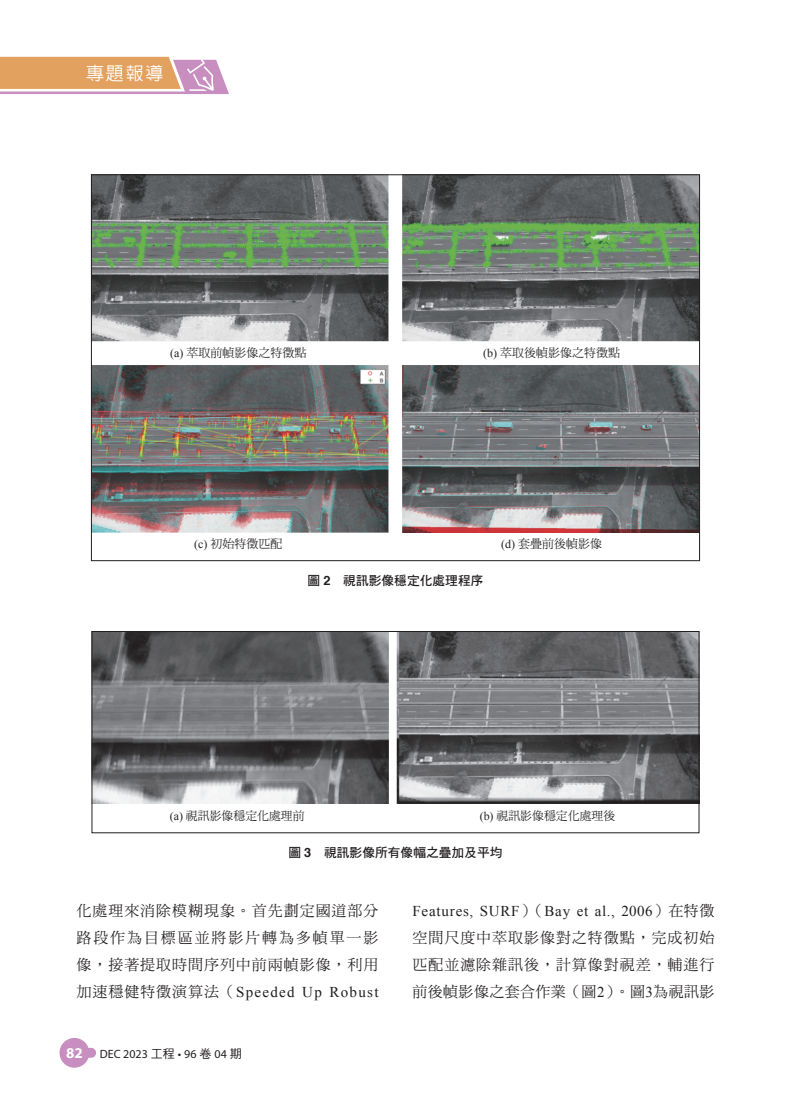
<style>
.page{position:relative;width:808px;height:1106px;background:#fff}
.page>*{position:absolute;margin:0;border:0;box-sizing:border-box;transform-origin:0 0}
.t1{font:500 18px "AR Hei B5";color:#fff}
.t2{font:15px/27px "DF Ming Std W5";letter-spacing:.065em;color:#231f20;text-align:justify}
.t3{font:15px "Times New Roman";letter-spacing:.055em;color:#231f20}
.t4{font:15px "Times New Roman";letter-spacing:.09em;color:#231f20}
.t5{font:12.75px "DF Hei Std W7";color:#231f20}
.t6{font:12px "DF Ming Std W5";color:#231f20}
.t7{font:12px "Myriad Pro";color:#231f20}
.t8{font:11.85px "DF Ming Std W5";color:#231f20}
.s1{font-family:"Times New Roman"}
.s2{font-family:"Helvetica";font-weight:700}
.s3{font-family:"DF Ming Std W5"}
.s4{font-weight:700;font-size:15px;color:#fff}
.s5{font-family:"DF Hei Std W5"}
</style>
<div class="page">
<div style="left:60px;top:1037px;width:29px;height:30px;background:#c78ebf;border-radius:50%"></div>
<div style="left:70px;top:1047px;width:26px;height:10px;background:#c78ebf;border-radius:5px"></div>
<svg style="left:0;top:57px;width:229px;height:37px;background:#e0a988"></svg>
<img style="left:93px;top:176px;width:605px;height:357px">
<img style="left:94px;top:633px;width:603px;height:170px">
<div style="left:92px;top:631px;width:607px;height:202px;border:1px solid #231f20"></div>
<p class="t1" style="left:86px;top:64px;width:79px">專題報導</p>
<p class="t6" style="left:170px;top:346px;width:138px"><span class="s1">(a)</span> 萃取前幀影像之特徵點</p>
<p class="t6" style="left:483px;top:346px;width:138px"><span class="s1">(b)</span> 萃取後幀影像之特徵點</p>
<p class="t6" style="left:194px;top:537px;width:90px"><span class="s1">(c)</span> 初始特徵匹配</p>
<p class="t6" style="left:501px;top:537px;width:102px"><span class="s1">(d)</span> 套疊前後幀影像</p>
<p class="t5" style="left:307px;top:573px;width:178px">圖 <span class="s2">2</span>　視訊影像穩定化處理程序</p>
<p class="t8" style="left:170px;top:809px;width:136px"><span class="s1">(a)</span> 視訊影像穩定化處理前</p>
<p class="t8" style="left:480px;top:809px;width:137px"><span class="s1">(b)</span> 視訊影像穩定化處理後</p>
<p class="t5" style="left:288px;top:845px;width:216px">圖 <span class="s2">3</span>　視訊影像所有像幅之疊加及平均</p>
<p class="t2" style="left:77px;top:897px;width:303px">化處理來消除模糊現象。首先劃定國道部分路段作為目標區並將影片轉為多幀單一影像，接著提取時間序列中前兩幀影像，利用</p>
<p class="t4" style="left:77px;top:982px;width:303px"><span class="s3">加速穩健特徵演算法（</span>Speeded Up Robust</p>
<p class="t7" style="left:66px;top:1046px;width:177px"><span class="s4">82</span> DEC 2023 <span class="s5">工程</span> • 96 <span class="s5">卷</span> 04 <span class="s5">期</span></p>
<p class="t3" style="left:412px;top:901px;width:303px">Features, SURF<span class="s3">）（</span>Bay et al., 2006<span class="s3">）在特徵</span></p>
<p class="t2" style="left:412px;top:924px;width:303px">空間尺度中萃取影像對之特徵點，完成初始匹配並濾除雜訊後，計算像對視差，輔進行前後幀影像之套合作業（圖<span class="s1">2</span>）。圖<span class="s1">3</span>為視訊影</p>
</div>
